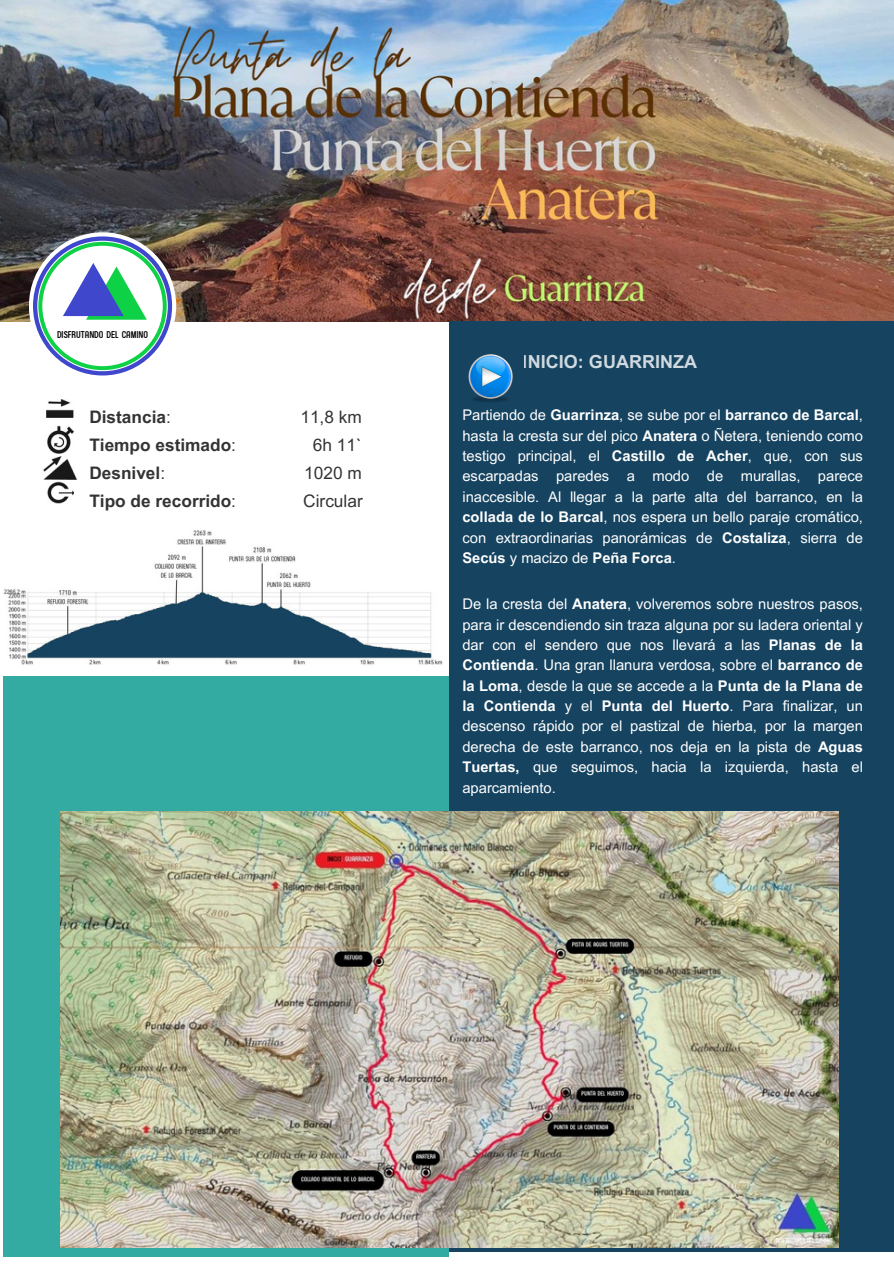
<style>
.page{position:relative;width:894px;height:1264px;background:#fff}
.page>*{position:absolute;margin:0;border:0;box-sizing:border-box;transform-origin:0 0}
.t1{font:700 18px "Arial MT Pro";color:#fff}
.t2{font:700 17.25px "Arial MT Pro";color:#000}
.t3{font:17.25px "Arial MT Pro";color:#000}
.t4{font:14.7px/20.4px "Arial MT Pro";color:#fff;text-align:justify}
.t5{font:700 9.6px "Arch TH Cond";color:#000}
.s1{font-weight:400}
.s2{font-weight:700}
</style>
<div class="page">
<img style="left:0;top:0;width:893px;height:321px">
<div style="left:29px;top:232px;width:147px;height:147px;background:#fff;border-radius:50%"></div>
<svg style="left:33px;top:236px;width:139px;height:139px"></svg>
<div style="left:449px;top:321px;width:444px;height:930px;background:#154360"></div>
<img style="left:468px;top:354px;width:45px;height:48px">
<div style="left:4px;top:676px;width:445px;height:580px;background:#34aba2"></div>
<img style="left:60px;top:811px;width:778px;height:436px">
<img style="left:46px;top:400px;width:28px;height:18px">
<img style="left:47px;top:425px;width:27px;height:28px">
<img style="left:43px;top:456px;width:34px;height:23px">
<img style="left:47px;top:481px;width:27px;height:23px">
<img style="left:3px;top:530px;width:440px;height:135px">
<p class="t5" style="left:57px;top:328px;width:93px">DISFRUTANDO DEL CAMINO</p>
<p class="t2" style="left:89px;top:410px;width:83px">Distancia<span class="s1">:</span></p>
<p class="t3" style="left:300px;top:410px;width:63px">11,8 km</p>
<p class="t2" style="left:89px;top:438px;width:148px">Tiempo estimado<span class="s1">:</span></p>
<p class="t3" style="left:313px;top:438px;width:50px">6h 11`</p>
<p class="t2" style="left:89px;top:466px;width:77px">Desnivel<span class="s1">:</span></p>
<p class="t3" style="left:304px;top:466px;width:59px">1020 m</p>
<p class="t2" style="left:89px;top:494px;width:148px">Tipo de recorrido<span class="s1">:</span></p>
<p class="t3" style="left:303px;top:494px;width:61px">Circular</p>
<p class="t1" style="left:522px;top:355px;width:175px">INICIO: GUARRINZA</p>
<p class="t4" style="left:462px;top:407px;width:402px">Partiendo de <span class="s2">Guarrinza</span>, se sube por el <span class="s2">barranco de Barcal</span>, hasta la cresta sur del pico <span class="s2">Anatera</span> o Ñetera, teniendo como testigo principal, el <span class="s2">Castillo de Acher</span>, que, con sus escarpadas paredes a modo de murallas, parece inaccesible. Al llegar a la parte alta del barranco, en la <span class="s2">collada de lo Barcal</span>, nos espera un bello paraje cromático, con extraordinarias panorámicas de <span class="s2">Costaliza</span>, sierra de <span class="s2">Secús</span> y macizo de <span class="s2">Peña Forca</span>.</p>
<p class="t4" style="left:462px;top:595px;width:402px">De la cresta del <span class="s2">Anatera</span>, volveremos sobre nuestros pasos, para ir descendiendo sin traza alguna por su ladera oriental y dar con el sendero que nos llevará a las <span class="s2">Planas de la Contienda</span>. Una gran llanura verdosa, sobre el <span class="s2">barranco de la Loma</span>, desde la que se accede a la <span class="s2">Punta de la Plana de la Contienda</span> y el <span class="s2">Punta del Huerto</span>. Para finalizar, un descenso rápido por el pastizal de hierba, por la margen derecha de este barranco, nos deja en la pista de <span class="s2">Aguas Tuertas,</span> que seguimos, hacia la izquierda, hasta el aparcamiento.</p>
</div>
